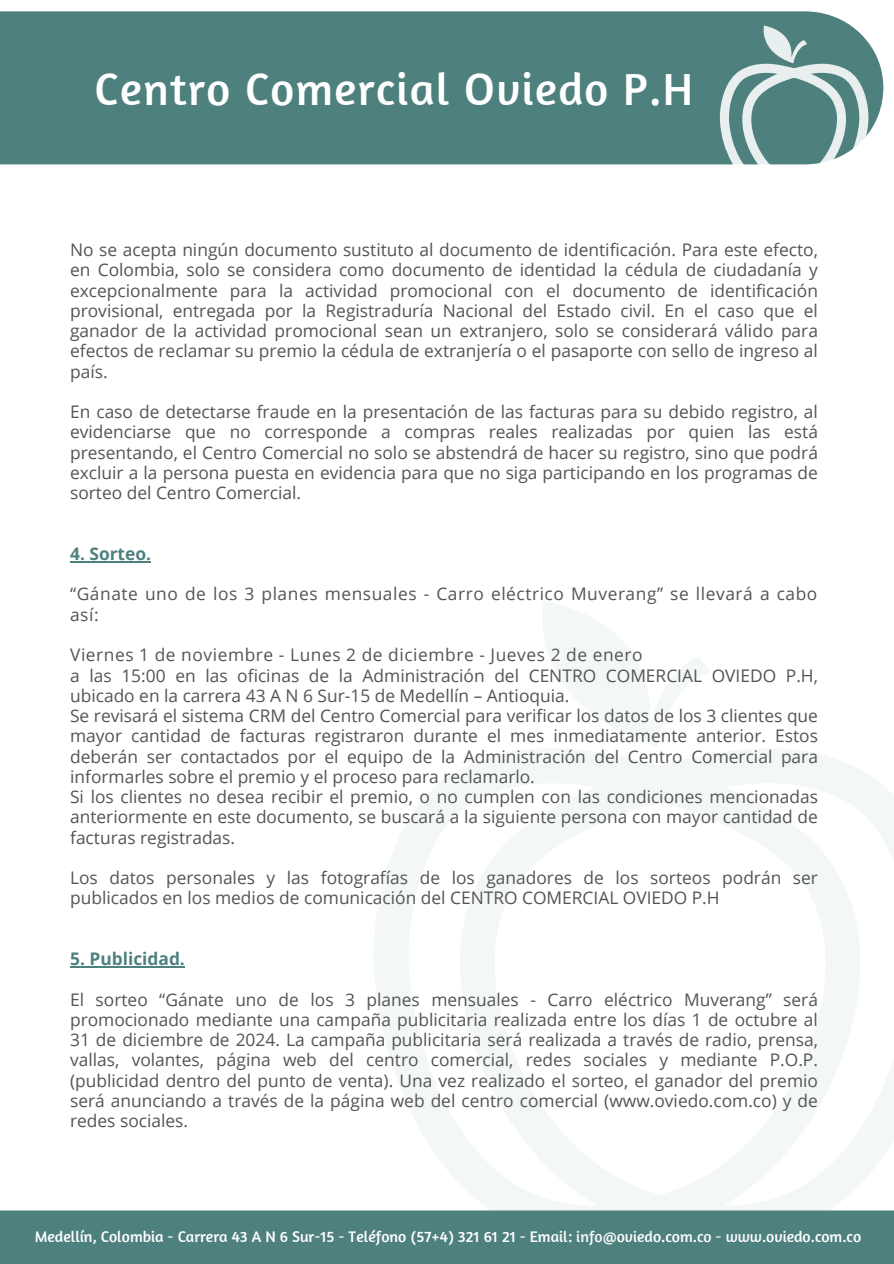
<style>
.page{position:relative;width:894px;height:1264px;background:#fff}
.page>*{position:absolute;margin:0;border:0;box-sizing:border-box;transform-origin:0 0}
.t1{font:46.05px "Amaranth";letter-spacing:.03em;color:#fff}
.t2{font:17.4px/20.2px "Open Sans";color:#545454;text-align:justify}
.t3{font:17.4px/20.2px "Open Sans";letter-spacing:.03em;color:#545454}
.t4{font:700 17.4px "Open Sans";color:#4e817e}
.t5{font:15.75px "Amaranth";color:#fff}
</style>
<div class="page">
<div style="left:0;top:11px;width:883px;height:153px;background:#4e817e"></div>
<svg style="left:719px;top:26px;width:149px;height:139px;background:#7ca19f"></svg>
<div style="left:0;top:1210px;width:893px;height:53px;background:#4e817e"></div>
<svg style="left:543px;top:602px;width:166px;height:144px"></svg>
<svg style="left:373px;top:771px;width:87px;height:440px"></svg>
<svg style="left:460px;top:749px;width:433px;height:462px"></svg>
<hr style="left:70px;top:561px;width:81px;height:1px;background:#4e817e">
<hr style="left:70px;top:966px;width:115px;height:1px;background:#4e817e">
<h1 class="t1" style="left:94px;top:60px;width:600px">Centro Comercial Oviedo P.H</h1>
<p class="t2" style="left:70px;top:239px;width:749px">No se acepta ningún documento sustituto al documento de identificación. Para este efecto, en Colombia, solo se considera como documento de identidad la cédula de ciudadanía y excepcionalmente para la actividad promocional con el documento de identificación provisional, entregada por la Registraduría Nacional del Estado civil. En el caso que el ganador de la actividad promocional sean un extranjero, solo se considerará válido para efectos de reclamar su premio la cédula de extranjería o el pasaporte con sello de ingreso al país.</p>
<p class="t2" style="left:70px;top:401px;width:749px">En caso de detectarse fraude en la presentación de las facturas para su debido registro, al evidenciarse que no corresponde a compras reales realizadas por quien las está presentando, el Centro Comercial no solo se abstendrá de hacer su registro, sino que podrá excluir a la persona puesta en evidencia para que no siga participando en los programas de sorteo del Centro Comercial.</p>
<h2 class="t4" style="left:70px;top:541px;width:82px">4. Sorteo.</h2>
<p class="t3" style="left:70px;top:583px;width:748px">“Gánate uno de los 3 planes mensuales - Carro eléctrico Muverang” se llevará a cabo así:</p>
<p class="t3" style="left:70px;top:644px;width:574px">Viernes 1 de noviembre - Lunes 2 de diciembre - Jueves 2 de enero</p>
<p class="t2" style="left:70px;top:664px;width:749px">a las 15:00 en las oficinas de la Administración del CENTRO COMERCIAL OVIEDO P.H, ubicado en la carrera 43 A N 6 Sur-15 de Medellín – Antioquia.</p>
<p class="t2" style="left:70px;top:705px;width:749px">Se revisará el sistema CRM del Centro Comercial para verificar los datos de los 3 clientes que mayor cantidad de facturas registraron durante el mes inmediatamente anterior. Estos deberán ser contactados por el equipo de la Administración del Centro Comercial para informarles sobre el premio y el proceso para reclamarlo.</p>
<p class="t2" style="left:70px;top:786px;width:749px">Si los clientes no desea recibir el premio, o no cumplen con las condiciones mencionadas anteriormente en este documento, se buscará a la siguiente persona con mayor cantidad de facturas registradas.</p>
<p class="t2" style="left:70px;top:867px;width:749px">Los datos personales y las fotografías de los ganadores de los sorteos podrán ser publicados en los medios de comunicación del CENTRO COMERCIAL OVIEDO P.H</p>
<h2 class="t4" style="left:70px;top:946px;width:116px">5. Publicidad.</h2>
<p class="t2" style="left:70px;top:988px;width:749px">El sorteo “Gánate uno de los 3 planes mensuales - Carro eléctrico Muverang” será promocionado mediante una campaña publicitaria realizada entre los días 1 de octubre al 31 de diciembre de 2024. La campaña publicitaria será realizada a través de radio, prensa, vallas, volantes, página web del centro comercial, redes sociales y mediante P.O.P. (publicidad dentro del punto de venta). Una vez realizado el sorteo, el ganador del premio será anunciando a través de la página web del centro comercial (www.oviedo.com.co) y de redes sociales.</p>
<p class="t5" style="left:35px;top:1226px;width:827px">Medellín, Colombia - Carrera 43 A N 6 Sur-15 - Teléfono (57+4) 321 61 21 - Email: info@oviedo.com.co - www.oviedo.com.co</p>
</div>
